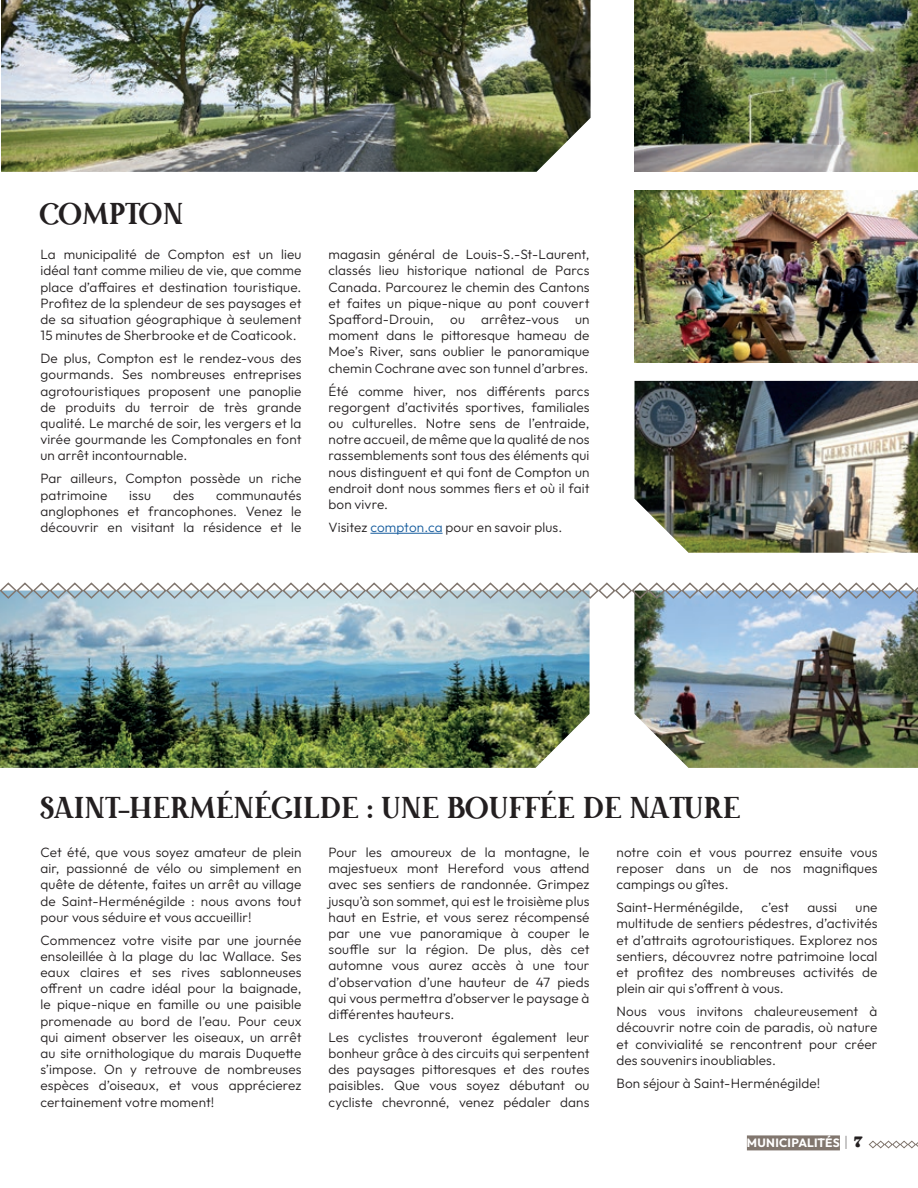
<style>
.page{position:relative;width:918px;height:1188px;background:#fff}
.page>*{position:absolute;margin:0;border:0;box-sizing:border-box;transform-origin:0 0}
.t1{font:27px "Meridies Antiqua";letter-spacing:.04em;color:#231f20}
.t2{font:300 13.5px/16.2px "Outfit";letter-spacing:.01em;color:#231f20;text-align:justify}
.t3{font:700 12px "Outfit";letter-spacing:.015em;color:#fff}
.s1{color:#175d9e}
.s2{font-weight:100;font-size:15px;color:#231f20}
.s3{font-family:"Fraunces 9 pt";font-weight:900;font-size:15px;color:#231f20}
</style>
<div class="page">
<div style="left:747px;top:1135px;width:93px;height:15px;background:#81766e"></div>
<svg style="left:868px;top:1140px;width:50px;height:9px"></svg>
<hr style="left:370px;top:533px;width:73px;height:1px;background:#175d9e">
<img style="left:634px;top:381px;width:284px;height:172px">
<img style="left:634px;top:190px;width:284px;height:172px">
<img style="left:634px;top:0;width:284px;height:172px">
<img style="left:1px;top:0;width:590px;height:172px">
<img style="left:634px;top:600px;width:284px;height:168px">
<img style="left:0;top:600px;width:590px;height:168px">
<svg style="left:0;top:582px;width:918px;height:18px"></svg>
<h1 class="t1" style="left:40px;top:196px;width:144px">COMPTON</h1>
<p class="t2" style="left:40px;top:247px;width:263px">La municipalité de Compton est un lieu idéal tant comme milieu de vie, que comme place d’affaires et destination touristique.<br>Profitez de la splendeur de ses paysages et de sa situation géographique à seulement 15 minutes de Sherbrooke et de Coaticook.</p>
<p class="t2" style="left:40px;top:351px;width:262px">De plus, Compton est le rendez-vous des gourmands. Ses nombreuses entreprises agrotouristiques proposent une panoplie de produits du terroir de très grande qualité. Le marché de soir, les vergers et la virée gourmande les Comptonales en font un arrêt incontournable.</p>
<p class="t2" style="left:40px;top:471px;width:263px">Par ailleurs, Compton possède un riche patrimoine</p>
<p class="t2" style="left:40px;top:487px;width:263px;text-indent:176px">communautés anglophones et francophones. Venez le découvrir en visitant la résidence et le</p>
<p class="t2" style="left:129px;top:487px;width:23px">issu</p>
<p class="t2" style="left:173px;top:487px;width:23px">des</p>
<p class="t2" style="left:328px;top:247px;width:263px">magasin général de Louis-S.-St-Laurent, classés lieu historique national de Parcs Canada. Parcourez le chemin des Cantons et faites un pique-nique au pont couvert Spafford-Drouin, ou arrêtez-vous un moment dans le pittoresque hameau de Moe’s River, sans oublier le panoramique chemin Cochrane avec son tunnel d’arbres.</p>
<p class="t2" style="left:328px;top:383px;width:263px">Été comme hiver, nos différents parcs regorgent d’activités sportives, familiales ou culturelles. Notre sens de l’entraide, notre accueil, de même que la qualité de nos rassemblements sont tous des éléments qui nous distinguent et qui font de Compton un endroit dont nous sommes fiers et où il fait bon vivre.</p>
<p class="t2" style="left:328px;top:519px;width:235px">Visitez <span class="s1">compton.ca</span> pour en savoir plus.</p>
<h1 class="t1" style="left:40px;top:791px;width:701px">SAINT-HERMÉNÉGILDE : UNE BOUFFÉE DE NATURE</h1>
<p class="t2" style="left:41px;top:844px;width:263px">Cet été, que vous soyez amateur de plein air, passionné de vélo ou simplement en quête de détente, faites un arrêt au village de Saint-Herménégilde : nous avons tout pour vous séduire et vous accueillir!</p>
<p class="t2" style="left:41px;top:932px;width:263px">Commencez votre visite par une journée ensoleillée à la plage du lac Wallace. Ses eaux claires et ses rives sablonneuses offrent un cadre idéal pour la baignade, le pique-nique en famille ou une paisible promenade au bord de l’eau. Pour ceux qui aiment observer les oiseaux, un arrêt au site ornithologique du marais Duquette s’impose. On y retrouve de nombreuses espèces d’oiseaux, et vous apprécierez certainement votre moment!</p>
<p class="t2" style="left:328px;top:844px;width:263px">Pour les amoureux de la montagne, le majestueux mont Hereford vous attend avec ses sentiers de randonnée. Grimpez jusqu’à son sommet, qui est le troisième plus haut en Estrie, et vous serez récompensé par une vue panoramique à couper le souffle sur la région. De plus, dès cet automne vous aurez accès à une tour d’observation d’une hauteur de 47 pieds qui vous permettra d’observer le paysage à différentes hauteurs.</p>
<p class="t2" style="left:328px;top:1029px;width:263px">Les cyclistes trouveront également leur bonheur grâce à des circuits qui serpentent des paysages pittoresques et des routes paisibles. Que vous soyez débutant ou cycliste chevronné, venez pédaler dans</p>
<p class="t2" style="left:616px;top:844px;width:262px">notre coin et vous pourrez ensuite vous reposer dans un de nos magnifiques campings ou gîtes.</p>
<p class="t2" style="left:616px;top:900px;width:128px">Saint-Herménégilde,</p>
<p class="t2" style="left:762px;top:900px;width:29px">c’est</p>
<p class="t2" style="left:807px;top:900px;width:31px">aussi</p>
<p class="t2" style="left:616px;top:900px;width:263px;text-indent:239px">une multitude de sentiers pédestres, d’activités et d’attraits agrotouristiques. Explorez nos sentiers, découvrez notre patrimoine local et profitez des nombreuses activités de plein air qui s’offrent à vous.</p>
<p class="t2" style="left:616px;top:1004px;width:263px">Nous vous invitons chaleureusement à découvrir notre coin de paradis, où nature et convivialité se rencontrent pour créer des souvenirs inoubliables.</p>
<p class="t2" style="left:616px;top:1075px;width:206px">Bon séjour à Saint-Herménégilde!</p>
<p class="t3" style="left:747px;top:1135px;width:117px">MUNICIPALITÉS <span class="s2">|</span> <span class="s3">7</span></p>
</div>
